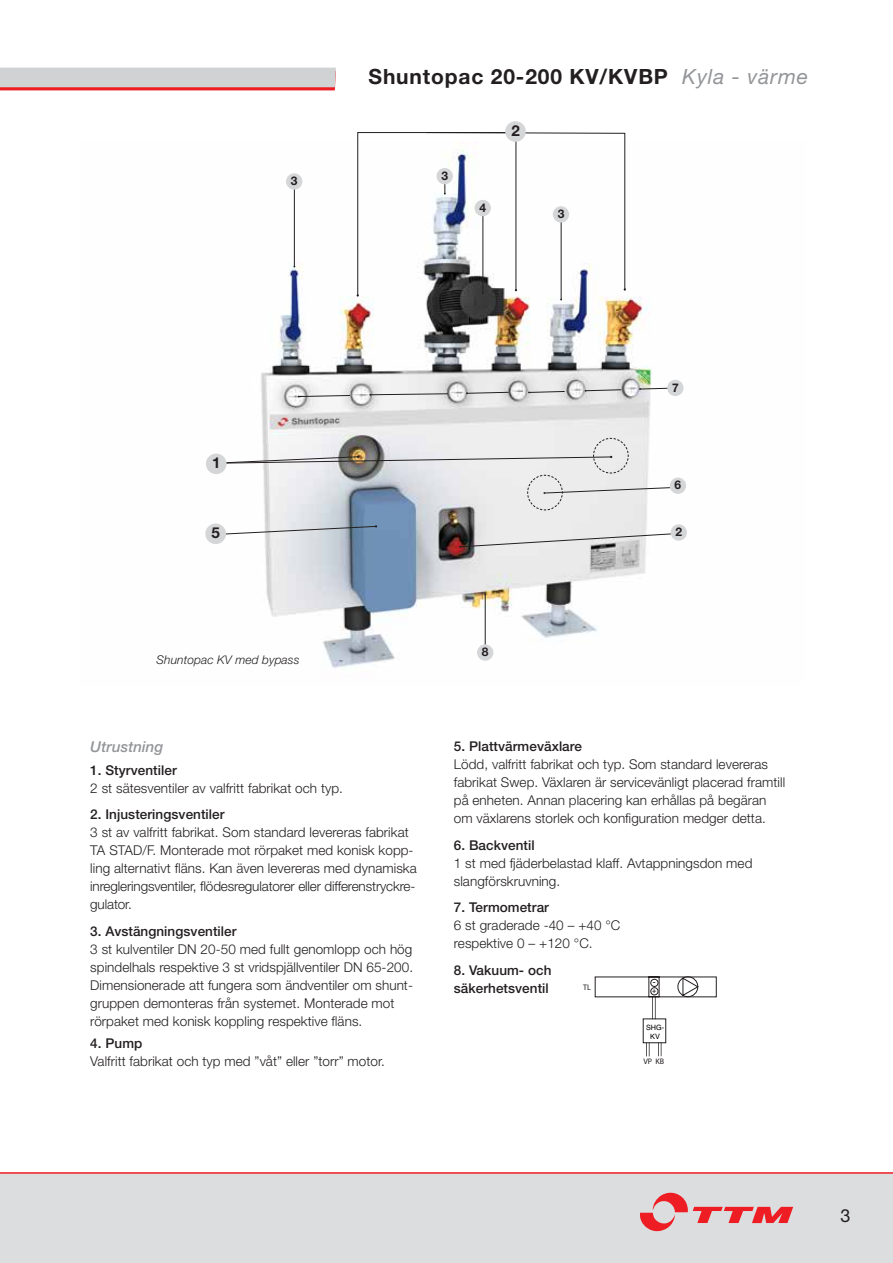
<style>
.page{position:relative;width:893px;height:1263px;background:#fff}
.page>*{position:absolute;margin:0;border:0;box-sizing:border-box;transform-origin:0 0}
.t1{font:700 21px "Helvetica Neue LT Pro";letter-spacing:.04em;color:#231f20}
.t2{font:18px "Helvetica Neue LT Pro";color:#231f20}
.t3{font:700 15.15px "Helvetica Neue LT Pro";color:#231f20}
.t4{font:italic 500 15px "Helvetica Neue LT Pro";letter-spacing:.005em;color:#939598}
.t5{font:300 13.5px/18px "Helvetica Neue LT Pro";letter-spacing:.005em;color:#231f20}
.t6{font:500 13.5px/18px "Helvetica Neue LT Pro";letter-spacing:.005em;color:#231f20}
.t7{font:italic 300 12px "Helvetica Neue LT Pro";letter-spacing:.005em;color:#231f20}
.t8{font:700 12px "Helvetica Neue LT Pro";color:#231f20}
.t9{font:8.7px "Helvetica";color:#000}
.t10{font:8.1px "Myriad";color:#231f20}
.t11{font:7.35px/8.7px "Helvetica";color:#000;text-align:center}
.s1{font-weight:400;font-style:italic;color:#939598}
</style>
<div class="page">
<img style="left:206px;top:176px;width:481px;height:492px">
<svg style="left:0;top:68px;width:336px;height:22px;background:#d4bbbe"></svg>
<svg style="left:594px;top:976px;width:123px;height:81px"></svg>
<div style="left:0;top:1174px;width:893px;height:89px;background:#dcdddf"></div>
<svg style="left:640px;top:1193px;width:153px;height:38px"></svg>
<hr style="left:0;top:1172px;width:893px;height:2px;background:#ee1d23">
<hr style="left:294px;top:188px;width:1px;height:79px;background:#231f20">
<div style="left:286px;top:173px;width:16px;height:17px;background:#d5d6d8;border-radius:50%"></div>
<svg style="left:298px;top:395px;width:52px;height:2px"></svg>
<hr style="left:485px;top:594px;width:1px;height:59px;background:#231f20">
<div style="left:477px;top:644px;width:16px;height:17px;background:#d5d6d8;border-radius:50%"></div>
<svg style="left:459px;top:533px;width:216px;height:15px;background:#cccbcb"></svg>
<svg style="left:357px;top:132px;width:269px;height:168px"></svg>
<div style="left:206px;top:453px;width:20px;height:21px;background:#d5d6d8;border-radius:50%"></div>
<div style="left:505px;top:121px;width:21px;height:21px;background:#d5d6d8;border-radius:50%"></div>
<svg style="left:224px;top:438px;width:449px;height:73px"></svg>
<svg style="left:222px;top:525px;width:155px;height:10px"></svg>
<div style="left:670px;top:477px;width:16px;height:17px;background:#d5d6d8;border-radius:50%"></div>
<div style="left:671px;top:524px;width:16px;height:17px;background:#d5d6d8;border-radius:50%"></div>
<svg style="left:369px;top:393px;width:79px;height:3px"></svg>
<svg style="left:466px;top:392px;width:43px;height:2px"></svg>
<svg style="left:528px;top:391px;width:37px;height:2px"></svg>
<svg style="left:585px;top:389px;width:37px;height:3px"></svg>
<svg style="left:639px;top:388px;width:28px;height:2px"></svg>
<div style="left:667px;top:380px;width:16px;height:16px;background:#d5d6d8;border-radius:50%"></div>
<div style="left:205px;top:523px;width:21px;height:21px;background:#d5d6d8;border-radius:50%"></div>
<p class="t8" style="left:291px;top:173px;width:8px">3</p>
<h1 class="t1" style="left:369px;top:63px;width:441px">Shuntopac 20-200 KV/KVBP <span class="s1">Kyla - värme</span></h1>
<p class="t8" style="left:441px;top:168px;width:8px">3</p>
<p class="t3" style="left:511px;top:121px;width:10px">2</p>
<p class="t8" style="left:479px;top:200px;width:8px">4</p>
<p class="t8" style="left:558px;top:206px;width:8px">3</p>
<p class="t3" style="left:212px;top:454px;width:10px">1</p>
<p class="t3" style="left:212px;top:524px;width:10px">5</p>
<p class="t8" style="left:672px;top:380px;width:8px">7</p>
<p class="t8" style="left:675px;top:478px;width:8px">6</p>
<p class="t8" style="left:675px;top:524px;width:8px">2</p>
<p class="t7" style="left:157px;top:652px;width:144px">Shuntopac KV med bypass</p>
<p class="t4" style="left:90px;top:738px;width:75px">Utrustning</p>
<p class="t6" style="left:90px;top:761px;width:88px">1. Styrventiler</p>
<p class="t5" style="left:90px;top:778px;width:254px">2 st sätesventiler av valfritt fabrikat och typ.</p>
<p class="t6" style="left:90px;top:805px;width:136px">2. Injusteringsventiler</p>
<p class="t5" style="left:90px;top:823px;width:328px">3 st av valfritt fabrikat. Som standard levereras fabrikat TA STAD/F. Monterade mot rörpaket med konisk kopp&shy;ling alternativt fläns. Kan även levereras med dynamiska inregleringsventiler, flödesregulatorer eller differenstryckre&shy;gulator.</p>
<p class="t6" style="left:90px;top:922px;width:148px">3. Avstängningsventiler</p>
<p class="t5" style="left:90px;top:939px;width:324px">3 st kulventiler DN 20-50 med fullt genomlopp och hög spindelhals respektive 3 st vridspjällventiler DN 65-200.<br>Dimensionerade att fungera som ändventiler om shunt&shy;gruppen demonteras från systemet. Monterade mot rörpaket med konisk koppling respektive fläns.</p>
<p class="t6" style="left:90px;top:1034px;width:54px">4. Pump</p>
<p class="t5" style="left:90px;top:1052px;width:296px">Valfritt fabrikat och typ med ”våt” eller ”torr” motor.</p>
<p class="t8" style="left:482px;top:644px;width:8px">8</p>
<p class="t6" style="left:454px;top:737px;width:130px">5. Plattvärmeväxlare</p>
<p class="t5" style="left:454px;top:755px;width:333px">Lödd, valfritt fabrikat och typ. Som standard levereras fabrikat Swep. Växlaren är servicevänligt placerad framtill på enheten. Annan placering kan erhållas på begäran om växlarens storlek och konfiguration medger detta.</p>
<p class="t6" style="left:454px;top:836px;width:82px">6. Backventil</p>
<p class="t5" style="left:454px;top:853px;width:300px">1 st med fjäderbelastad klaff. Avtappningsdon med slangförskruvning.</p>
<p class="t6" style="left:454px;top:898px;width:97px">7. Termometrar</p>
<p class="t5" style="left:454px;top:916px;width:168px">6 st graderade -40 – +40 °C respektive 0 – +120 °C.</p>
<p class="t6" style="left:454px;top:961px;width:99px">8. Vakuum- och säkerhetsventil</p>
<p class="t9" style="left:653px;top:976px;width:4px">-</p>
<p class="t10" style="left:583px;top:983px;width:9px">TL</p>
<p class="t11" style="left:652px;top:987px;width:6px">+</p>
<p class="t11" style="left:646px;top:1023px;width:20px">SHG-<br>KV</p>
<p class="t10" style="left:643px;top:1057px;width:22px">VP KB</p>
<h2 class="t2" style="left:840px;top:1204px;width:12px">3</h2>
</div>
